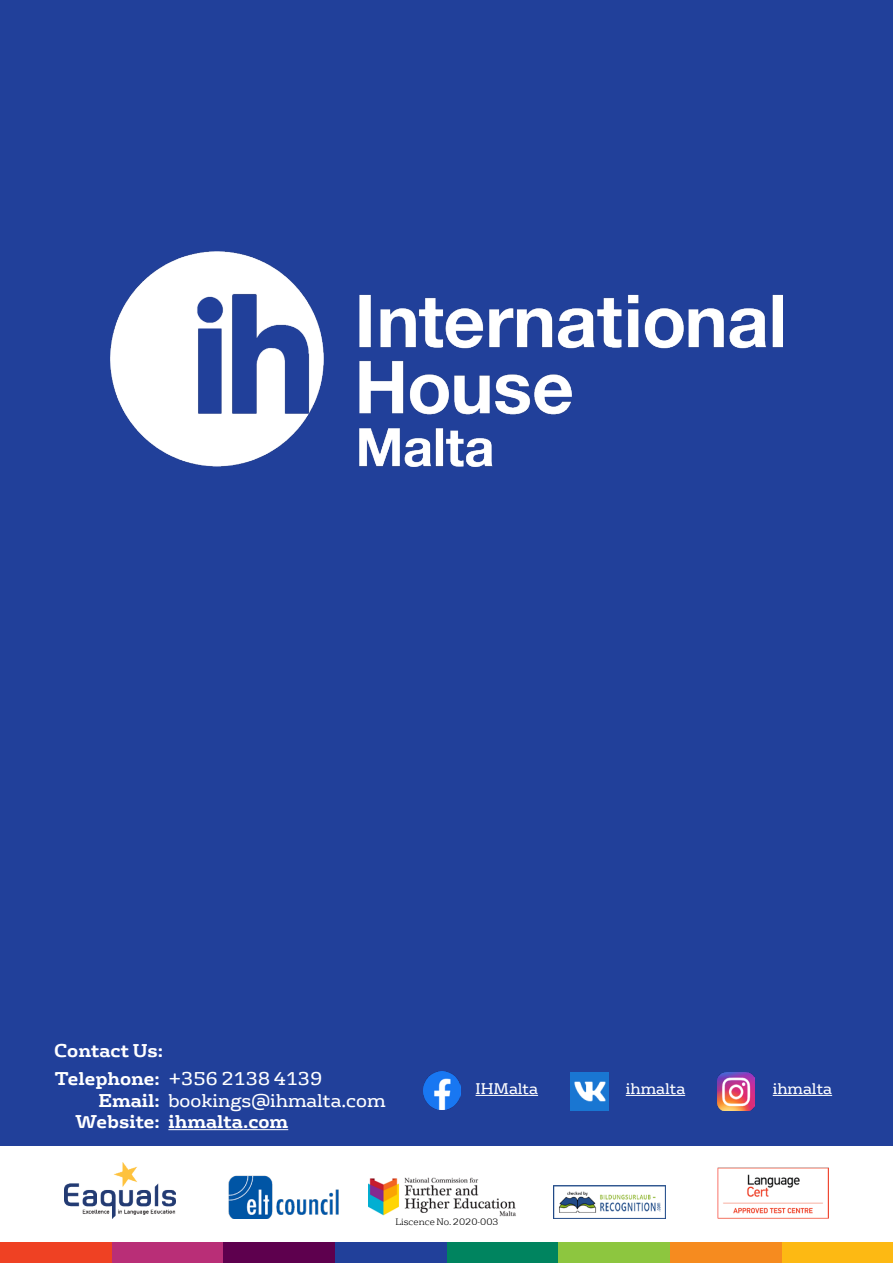
<style>
.page{position:relative;width:893px;height:1263px;background:#21409a}
.page>*{position:absolute;margin:0;border:0;box-sizing:border-box;transform-origin:0 0}
.t1{font:700 18px/28.3px "FS Rufus";color:#fff}
.t2{font:18px/21.6px "FS Rufus";color:#fff}
.t3{font:15px "FS Rufus";color:#fff}
.t4{font:300 9px "FS Rufus";color:#000}
</style>
<div class="page">
<div style="left:781px;top:1241px;width:112px;height:22px;background:#fdb913"></div>
<div style="left:0;top:1241px;width:112px;height:22px;background:#ef4123"></div>
<div style="left:112px;top:1241px;width:111px;height:22px;background:#b92e77"></div>
<div style="left:223px;top:1241px;width:112px;height:22px;background:#5e004e"></div>
<div style="left:447px;top:1241px;width:111px;height:22px;background:#00845f"></div>
<div style="left:558px;top:1241px;width:112px;height:22px;background:#8dc63f"></div>
<div style="left:670px;top:1241px;width:112px;height:22px;background:#f68b1f"></div>
<hr style="left:168px;top:1129px;width:120px;height:1px;background:#fff">
<img style="left:423px;top:1071px;width:38px;height:38px">
<img style="left:717px;top:1073px;width:38px;height:37px">
<img style="left:570px;top:1073px;width:38px;height:37px">
<hr style="left:773px;top:1095px;width:59px;height:1px;background:#fff">
<hr style="left:626px;top:1095px;width:59px;height:1px;background:#fff">
<hr style="left:475px;top:1095px;width:63px;height:1px;background:#fff">
<div style="left:0;top:1146px;width:893px;height:95px;background:#fff"></div>
<img style="left:65px;top:1162px;width:111px;height:56px">
<img style="left:228px;top:1175px;width:111px;height:43px">
<img style="left:717px;top:1168px;width:111px;height:50px">
<img style="left:369px;top:1177px;width:147px;height:40px">
<img style="left:554px;top:1185px;width:111px;height:33px">
<img style="left:110px;top:252px;width:673px;height:214px">
<p class="t1" style="left:54px;top:1034px;width:111px">Contact Us:<br>Telephone:</p>
<p class="t1" style="left:75px;top:1088px;width:86px;line-height:21.6px;text-align:right">Email:<br>Website:</p>
<p class="t2" style="left:168px;top:1067px;width:219px">+356 2138 4139 bookings@ihmalta.com</p>
<p class="t1" style="left:168px;top:1106px;width:121px">ihmalta.com</p>
<p class="t3" style="left:475px;top:1076px;width:64px">IHMalta</p>
<p class="t3" style="left:626px;top:1076px;width:61px">ihmalta</p>
<p class="t3" style="left:773px;top:1076px;width:61px">ihmalta</p>
<p class="t4" style="left:395px;top:1215px;width:105px">Liscence No. 2020-003</p>
</div>
